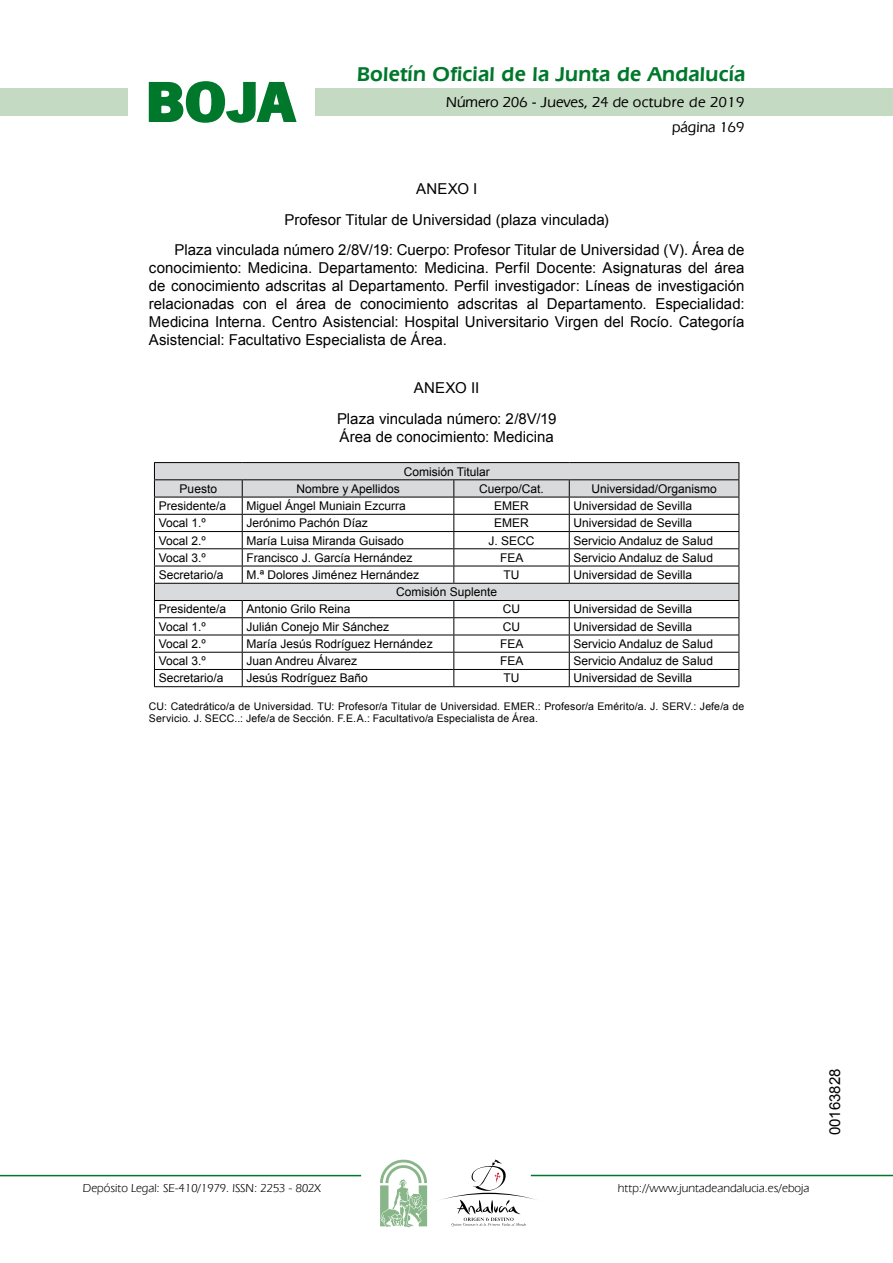
<style>
.page{position:relative;width:893px;height:1263px;background:#fff}
.page>*{position:absolute;margin:0;border:0;box-sizing:border-box;transform-origin:0 0}
.t1{font:700 57.75px "News Got T";color:#00782c;scale:1.14 1}
.t2{font:600 21px "Eras IT Cby BT";letter-spacing:.01em;color:#00782c}
.t3{font:15px/18px "Arial";color:#000;text-align:justify}
.t4{font:500 15px/24.5px "Eras IT Cby BT";color:#000;text-align:right}
.t5{font:12px "Arial";color:#000}
.t6{font:12px "Eras IT Cby BT";color:#000}
.t7{font:10.5px/12px "Arial";letter-spacing:.015em;color:#000}
</style>
<div class="page">
<div style="left:315px;top:88px;width:577px;height:28px;background:#c5dac3"></div>
<div style="left:0;top:88px;width:128px;height:28px;background:#c5dac3"></div>
<hr style="left:0;top:1175px;width:361px;height:1px;background:#00782c">
<hr style="left:531px;top:1175px;width:361px;height:1px;background:#00782c">
<svg style="left:148px;top:81px;width:149px;height:42px"></svg>
<svg style="left:380px;top:1159px;width:47px;height:68px"></svg>
<svg style="left:442px;top:1159px;width:100px;height:67px"></svg>
<svg style="left:155px;top:463px;width:583px;height:137px"></svg>
<hr style="left:154px;top:462px;width:88px;height:1px;background:#000">
<hr style="left:242px;top:462px;width:212px;height:1px;background:#000">
<hr style="left:454px;top:462px;width:115px;height:1px;background:#000">
<hr style="left:569px;top:462px;width:170px;height:1px;background:#000">
<hr style="left:154px;top:479px;width:88px;height:1px;background:#000">
<hr style="left:242px;top:479px;width:212px;height:1px;background:#000">
<hr style="left:454px;top:479px;width:115px;height:1px;background:#000">
<hr style="left:569px;top:479px;width:170px;height:1px;background:#000">
<hr style="left:154px;top:497px;width:88px;height:1px;background:#000">
<hr style="left:242px;top:497px;width:212px;height:1px;background:#000">
<hr style="left:454px;top:497px;width:115px;height:1px;background:#000">
<hr style="left:569px;top:497px;width:170px;height:1px;background:#000">
<hr style="left:154px;top:514px;width:88px;height:1px;background:#000">
<hr style="left:242px;top:514px;width:212px;height:1px;background:#000">
<hr style="left:454px;top:514px;width:115px;height:1px;background:#000">
<hr style="left:569px;top:514px;width:170px;height:1px;background:#000">
<hr style="left:154px;top:531px;width:88px;height:1px;background:#000">
<hr style="left:242px;top:531px;width:212px;height:1px;background:#000">
<hr style="left:454px;top:531px;width:115px;height:1px;background:#000">
<hr style="left:569px;top:531px;width:170px;height:1px;background:#000">
<hr style="left:154px;top:548px;width:88px;height:1px;background:#000">
<hr style="left:242px;top:548px;width:212px;height:1px;background:#000">
<hr style="left:454px;top:548px;width:115px;height:1px;background:#000">
<hr style="left:569px;top:548px;width:170px;height:1px;background:#000">
<hr style="left:154px;top:566px;width:88px;height:1px;background:#000">
<hr style="left:242px;top:566px;width:212px;height:1px;background:#000">
<svg style="left:242px;top:480px;width:1px;height:103px"></svg>
<hr style="left:454px;top:566px;width:115px;height:1px;background:#000">
<svg style="left:453px;top:480px;width:1px;height:103px"></svg>
<hr style="left:569px;top:566px;width:170px;height:1px;background:#000">
<svg style="left:569px;top:480px;width:1px;height:103px"></svg>
<hr style="left:154px;top:583px;width:88px;height:1px;background:#000">
<hr style="left:242px;top:583px;width:212px;height:1px;background:#000">
<hr style="left:454px;top:583px;width:115px;height:1px;background:#000">
<hr style="left:569px;top:583px;width:170px;height:1px;background:#000">
<hr style="left:154px;top:600px;width:88px;height:1px;background:#000">
<hr style="left:242px;top:600px;width:212px;height:1px;background:#000">
<hr style="left:454px;top:600px;width:115px;height:1px;background:#000">
<hr style="left:569px;top:600px;width:170px;height:1px;background:#000">
<hr style="left:154px;top:617px;width:88px;height:1px;background:#000">
<hr style="left:242px;top:617px;width:212px;height:1px;background:#000">
<hr style="left:454px;top:617px;width:115px;height:1px;background:#000">
<hr style="left:569px;top:617px;width:170px;height:1px;background:#000">
<hr style="left:154px;top:635px;width:88px;height:1px;background:#000">
<hr style="left:242px;top:635px;width:212px;height:1px;background:#000">
<hr style="left:454px;top:635px;width:115px;height:1px;background:#000">
<hr style="left:569px;top:635px;width:170px;height:1px;background:#000">
<hr style="left:154px;top:652px;width:88px;height:1px;background:#000">
<hr style="left:242px;top:652px;width:212px;height:1px;background:#000">
<hr style="left:454px;top:652px;width:115px;height:1px;background:#000">
<hr style="left:569px;top:652px;width:170px;height:1px;background:#000">
<hr style="left:154px;top:669px;width:88px;height:1px;background:#000">
<svg style="left:154px;top:463px;width:1px;height:223px"></svg>
<hr style="left:242px;top:669px;width:212px;height:1px;background:#000">
<svg style="left:242px;top:601px;width:1px;height:85px"></svg>
<hr style="left:454px;top:669px;width:115px;height:1px;background:#000">
<svg style="left:453px;top:601px;width:1px;height:85px"></svg>
<hr style="left:569px;top:669px;width:170px;height:1px;background:#000">
<svg style="left:569px;top:601px;width:1px;height:85px"></svg>
<svg style="left:738px;top:463px;width:1px;height:223px"></svg>
<hr style="left:154px;top:686px;width:88px;height:1px;background:#000">
<hr style="left:242px;top:686px;width:212px;height:1px;background:#000">
<hr style="left:454px;top:686px;width:115px;height:1px;background:#000">
<hr style="left:569px;top:686px;width:170px;height:1px;background:#000">
<h1 class="t1" style="left:145px;top:68px;width:133px">BOJA</h1>
<h2 class="t2" style="left:357px;top:62px;width:390px">Boletín Oficial de la Junta de Andalucía</h2>
<p class="t4" style="left:446px;top:90px;width:300px">Número 206 - Jueves, 24 de octubre de 2019 página 169</p>
<p class="t3" style="left:416px;top:180px;width:63px">Anexo I</p>
<p class="t3" style="left:284px;top:211px;width:326px">Profesor Titular de Universidad (plaza vinculada)</p>
<p class="t3" style="left:174px;top:241px;width:571px">Plaza vinculada número 2/8V/19: Cuerpo: Profesor Titular de Universidad (V). Área de</p>
<p class="t3" style="left:149px;top:259px;width:597px">conocimiento: Medicina. Departamento: Medicina. Perfil Docente: Asignaturas del área de conocimiento adscritas al Departamento. Perfil investigador: Líneas de investigación relacionadas con el área de conocimiento adscritas al Departamento. Especialidad:<br>Medicina Interna. Centro Asistencial: Hospital Universitario Virgen del Rocío. Categoría Asistencial: Facultativo Especialista de Área.</p>
<p class="t3" style="left:337px;top:373px;width:221px;line-height:30.8px;text-align:center">Anexo II<br>Plaza vinculada número: 2/8V/19</p>
<p class="t3" style="left:339px;top:428px;width:216px">Área de conocimiento: Medicina</p>
<p class="t5" style="left:403px;top:464px;width:88px">Comisión Titular</p>
<p class="t5" style="left:180px;top:481px;width:39px">Puesto</p>
<p class="t5" style="left:296px;top:481px;width:105px">Nombre y Apellidos</p>
<p class="t5" style="left:479px;top:481px;width:66px">Cuerpo/Cat.</p>
<p class="t5" style="left:591px;top:481px;width:127px">Universidad/Organismo</p>
<p class="t5" style="left:159px;top:498px;width:69px">Presidente/a</p>
<p class="t5" style="left:246px;top:498px;width:161px">Miguel Ángel Muniain Ezcurra</p>
<p class="t5" style="left:494px;top:498px;width:36px">EMER</p>
<p class="t5" style="left:573px;top:498px;width:120px">Universidad de Sevilla</p>
<p class="t5" style="left:159px;top:515px;width:49px">Vocal 1.º</p>
<p class="t5" style="left:246px;top:515px;width:123px">Jerónimo Pachón Díaz</p>
<p class="t5" style="left:494px;top:515px;width:36px">EMER</p>
<p class="t5" style="left:573px;top:515px;width:120px">Universidad de Sevilla</p>
<p class="t5" style="left:159px;top:532px;width:49px">Vocal 2.º</p>
<p class="t5" style="left:246px;top:532px;width:159px">María Luisa Miranda Guisado</p>
<p class="t5" style="left:488px;top:532px;width:48px">J. SECC</p>
<p class="t5" style="left:573px;top:532px;width:141px">Servicio Andaluz de Salud</p>
<p class="t5" style="left:159px;top:550px;width:49px">Vocal 3.º</p>
<p class="t5" style="left:246px;top:550px;width:168px">Francisco J. García Hernández</p>
<p class="t5" style="left:500px;top:550px;width:25px">FEA</p>
<p class="t5" style="left:573px;top:550px;width:141px">Servicio Andaluz de Salud</p>
<p class="t5" style="left:159px;top:567px;width:66px">Secretario/a</p>
<p class="t5" style="left:246px;top:567px;width:174px">M.ª Dolores Jiménez Hernández</p>
<p class="t5" style="left:503px;top:567px;width:17px">TU</p>
<p class="t5" style="left:573px;top:567px;width:120px">Universidad de Sevilla</p>
<p class="t5" style="left:396px;top:584px;width:102px">Comisión Suplente</p>
<p class="t5" style="left:159px;top:601px;width:69px">Presidente/a</p>
<p class="t5" style="left:246px;top:601px;width:106px">Antonio Grilo Reina</p>
<p class="t5" style="left:503px;top:601px;width:19px">CU</p>
<p class="t5" style="left:573px;top:601px;width:120px">Universidad de Sevilla</p>
<p class="t5" style="left:159px;top:619px;width:49px">Vocal 1.º</p>
<p class="t5" style="left:246px;top:619px;width:144px">Julián Conejo Mir Sánchez</p>
<p class="t5" style="left:503px;top:619px;width:19px">CU</p>
<p class="t5" style="left:573px;top:619px;width:120px">Universidad de Sevilla</p>
<p class="t5" style="left:159px;top:636px;width:49px">Vocal 2.º</p>
<p class="t5" style="left:246px;top:636px;width:188px">María Jesús Rodríguez Hernández</p>
<p class="t5" style="left:500px;top:636px;width:25px">FEA</p>
<p class="t5" style="left:573px;top:636px;width:141px">Servicio Andaluz de Salud</p>
<p class="t5" style="left:159px;top:653px;width:49px">Vocal 3.º</p>
<p class="t5" style="left:246px;top:653px;width:112px">Juan Andreu Álvarez</p>
<p class="t5" style="left:500px;top:653px;width:25px">FEA</p>
<p class="t5" style="left:573px;top:653px;width:141px">Servicio Andaluz de Salud</p>
<p class="t5" style="left:159px;top:670px;width:66px">Secretario/a</p>
<p class="t5" style="left:246px;top:670px;width:123px">Jesús Rodríguez Baño</p>
<p class="t5" style="left:503px;top:670px;width:17px">TU</p>
<p class="t5" style="left:573px;top:670px;width:120px">Universidad de Sevilla</p>
<p class="t7" style="left:149px;top:701px;width:597px">CU: Catedrático/a de Universidad. TU: Profesor/a Titular de Universidad. EMER.: Profesor/a Emérito/a. J. SERV.: Jefe/a de<br>Servicio. J. SECC..: Jefe/a de Sección. F.E.A.: Facultativo/a Especialista de Área.</p>
<p class="t6" style="left:83px;top:1181px;width:239px">Depósito Legal: SE-410/1979. ISSN: 2253 - 802X</p>
<p class="t6" style="left:618px;top:1181px;width:193px">http://www.juntadeandalucia.es/eboja</p>
<p class="t3" style="left:826px;top:1135px;width:68px;rotate:-90deg">00163828</p>
</div>
